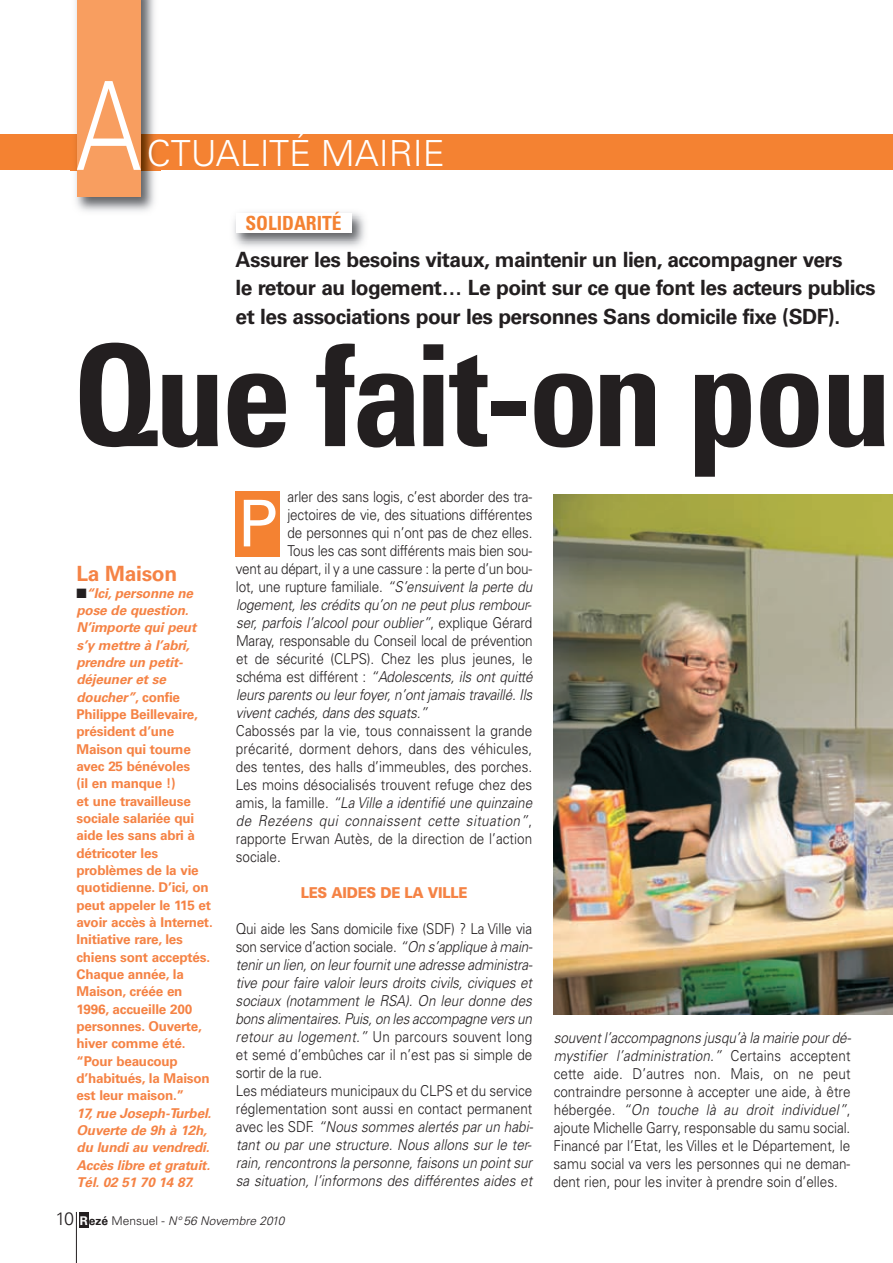
<style>
.page{position:relative;width:893px;height:1263px;background:#fff}
.page>*{position:absolute;margin:0;border:0;box-sizing:border-box;transform-origin:0 0}
.t1{font:700 condensed 141px "Univers";letter-spacing:-.025em;color:#231f20}
.t2{font:300 123px "Univers";color:#fff;scale:.8 1}
.t3{font:64.5px "Univers";color:#fff}
.t4{font:300 36px "Univers";color:#fff}
.t5{font:700 21px/28.3px "Univers";letter-spacing:-.025em;color:#231f20}
.t6{font:700 21px "Univers";letter-spacing:-.015em;color:#f58345}
.t7{font:700 condensed 19.5px "Univers";color:#f48232}
.t8{font:300 15px/18px "Univers";letter-spacing:-.015em;color:#231f20;text-align:justify;scale:.9 1}
.t9{font:italic 300 15px/18px "Univers";letter-spacing:-.005em;color:#231f20;scale:.9 1}
.t10{font:900 15px "Univers";letter-spacing:-.015em;color:#f58345;scale:.9 1}
.t11{font:700 13.5px/17.2px "Univers";letter-spacing:-.015em;color:#f58345}
.t12{font:italic 700 13.5px/17.2px "Univers";letter-spacing:-.01em;color:#f58345}
.t13{font:italic 300 12px "Univers";letter-spacing:.005em;color:#231f20}
.s1{color:#231f20}
.s2{font-style:italic}
.s3{font-style:normal}
.s4{font-style:normal;font-size:18px}
.s5{font-weight:700;font-style:normal;color:#fff}
.s6{font-weight:700;font-style:normal}
</style>
<div class="page">
<div style="left:0;top:135px;width:893px;height:35px;background:#f48232"></div>
<div style="left:79px;top:1212px;width:10px;height:15px;background:#231f20"></div>
<hr style="left:76px;top:1212px;width:1px;height:51px;background:#231f20">
<img style="left:70px;top:0;width:90px;height:212px">
<div style="left:77px;top:0;width:64px;height:197px;background:#f89e60"></div>
<img style="left:233px;top:212px;width:132px;height:35px">
<div style="left:236px;top:213px;width:115px;height:20px;background:#fff"></div>
<div style="left:236px;top:491px;width:44px;height:66px;background:#f48232"></div>
<img style="left:554px;top:494px;width:339px;height:521px">
<h2 class="t2" style="left:76px;top:81px;width:84px">A</h2>
<h3 class="t4" style="left:147px;top:140px;width:300px">CTUALITÉ MAIRIE</h3>
<h3 class="t7" style="left:245px;top:216px;width:98px">SOLIDARITÉ</h3>
<h3 class="t5" style="left:236px;top:247px;width:642px">Assurer les besoins vitaux, maintenir un lien, accompagner vers<br>le retour au logement… Le point sur ce que font les acteurs publics et les associations pour les personnes Sans domicile fixe (SDF).</h3>
<h1 class="t1" style="left:72px;top:344px;width:821px">Que fait-on pou</h1>
<h3 class="t6" style="left:77px;top:565px;width:102px">La Maison</h3>
<p class="t11" style="left:77px;top:586px;width:138px"><span class="s1">■</span><span class="s2">“Ici, personne ne pose de question.<br>N’importe qui peut s’y mettre à l’abri, prendre un petit&shy;déjeuner et se doucher”</span>, confie<br>Philippe Beillevaire, président d’une<br>Maison qui tourne avec 25 bénévoles<br>(il en manque !)<br>et une travailleuse sociale salariée qui aide les sans abri à détricoter les problèmes de la vie quotidienne. D’ici, on peut appeler le 115 et avoir accès à Internet.<br>Initiative rare, les chiens sont acceptés.<br>Chaque année, la<br>Maison, créée en<br>1996, accueille 200 personnes. Ouverte, hiver comme été. “Pour beaucoup d’habitués, la Maison est leur maison.”</p>
<p class="t12" style="left:77px;top:1105px;width:136px">17, rue Joseph-Turbel.<br>Ouverte de 9h à 12h, du lundi au vendredi.<br>Accès libre et gratuit.<br>Tél. 02 51 70 14 87.</p>
<p class="t8" style="left:287px;top:489px;width:273px">arler des sans logis, c’est aborder des tra-</p>
<p class="t8" style="left:287px;top:507px;width:274px">jectoires de vie, des situations différentes</p>
<p class="t8" style="left:287px;top:525px;width:274px">de personnes qui n’ont pas de chez elles.</p>
<p class="t8" style="left:287px;top:543px;width:273px">Tous les cas sont différents mais bien sou-</p>
<p class="t8" style="left:236px;top:561px;width:331px">vent au départ, il y a une cassure : la perte d’un bou-</p>
<p class="t8" style="left:236px;top:579px;width:331px">lot, une rupture familiale. <span class="s2">“S’ensuivent la perte du</span></p>
<p class="t9" style="left:236px;top:597px;width:329px">logement, les crédits qu’on ne peut plus rembour-</p>
<p class="t9" style="left:236px;top:615px;width:331px">ser, parfois l’alcool pour oublier”<span class="s3">, explique Gérard</span></p>
<p class="t8" style="left:236px;top:633px;width:331px">Maray, responsable du Conseil local de prévention</p>
<p class="t8" style="left:236px;top:651px;width:331px">et de sécurité (CLPS). Chez les plus jeunes, le</p>
<p class="t9" style="left:236px;top:669px;width:331px"><span class="s3">schéma est différent :</span> “Adolescents, ils ont quitté</p>
<p class="t9" style="left:236px;top:687px;width:330px">leurs parents ou leur foyer, n’ont jamais travaillé. Ils</p>
<p class="t9" style="left:236px;top:705px;width:215px">vivent cachés, dans des squats.”</p>
<p class="t8" style="left:236px;top:723px;width:331px">Cabossés par la vie, tous connaissent la grande précarité, dorment dehors, dans des véhicules, des tentes, des halls d’immeubles, des porches.<br>Les moins désocialisés trouvent refuge chez des amis, la famille. <span class="s2">“La Ville a identifié une quinzaine de Rezéens qui connaissent cette situation”</span>, rapporte Erwan Autès, de la direction de l’action sociale.</p>
<p class="t10" style="left:301px;top:887px;width:187px">LES AIDES DE LA VILLE</p>
<p class="t9" style="left:236px;top:921px;width:331px"><span class="s3">Qui aide les Sans domicile fixe (SDF) ? La Ville via son service d’action sociale.</span> “On s’applique à main&shy;tenir un lien, on leur fournit une adresse administra&shy;tive pour faire valoir leurs droits civils, civiques et sociaux (notamment le RSA). On leur donne des bons alimentaires. Puis, on les accompagne vers un retour au logement.” <span class="s3">Un parcours souvent long et semé d’embûches car il n’est pas si simple de sortir de la rue.<br>Les médiateurs municipaux du CLPS et du service réglementation sont aussi en contact permanent avec les SDF.</span> “Nous sommes alertés par un habi&shy;tant ou par une structure. Nous allons sur le ter&shy;rain, rencontrons la personne, faisons un point sur sa situation, l’informons des différentes aides et</p>
<h3 class="t3" style="left:238px;top:500px;width:41px">P</h3>
<p class="t13" style="left:55px;top:1217px;width:231px"><span class="s4">10</span> <span class="s5">R</span><span class="s6">ezé</span> <span class="s3">Mensuel -</span> N° 56 Novembre 2010</p>
<p class="t8" style="left:553px;top:1030px;width:332px"><span class="s2">souvent l’accompagnons jusqu’à la mairie pour dé&shy;mystifier l’administration.”</span> Certains acceptent cette aide. D’autres non. Mais, on ne peut contraindre personne à accepter une aide, à être hébergée. <span class="s2">“On touche là au droit individuel”</span>, ajoute Michelle Garry, responsable du samu social.<br>Financé par l’Etat, les Villes et le Département, le samu social va vers les personnes qui ne deman&shy;dent rien, pour les inviter à prendre soin d’elles.</p>
</div>
